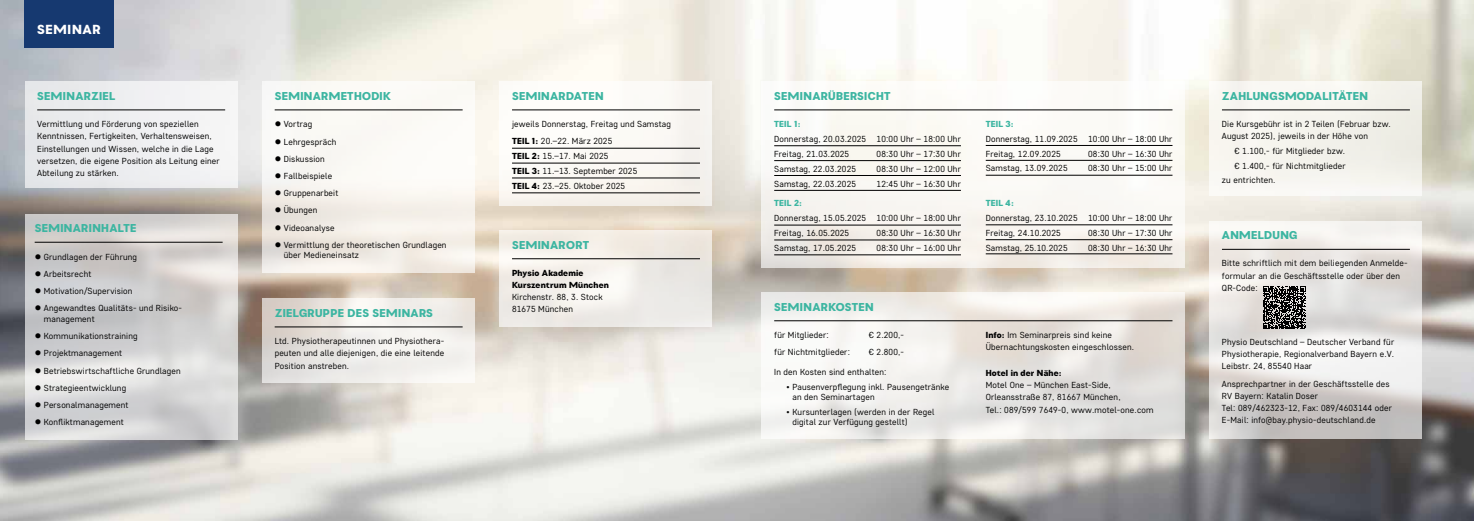
<style>
.page{position:relative;width:1474px;height:521px;background:#fff}
.page>*{position:absolute;margin:0;border:0;box-sizing:border-box;transform-origin:0 0}
.t1{font:800 13.12px "Franzi";letter-spacing:.05em;color:#fff}
.t2{font:800 11.38px "Franzi";letter-spacing:.03em;color:#3cb5a1}
.t3{font:8.75px/12.2px "Core Sans D35";letter-spacing:.02em;color:#000}
.t4{font:800 8.75px/12.2px "Franzi";letter-spacing:.02em;color:#000}
.t5{font:800 8.75px "Franzi";letter-spacing:.02em;color:#3cb5a1}
.s1{font-family:"Franzi";font-weight:800}
</style>
<div class="page">
<img style="left:0;top:0;width:1473px;height:521px">
<div style="left:25px;top:81px;width:212px;height:107px;background:#edeef0"></div>
<svg style="left:761px;top:81px;width:423px;height:186px;fill:#faf8f4"></svg>
<svg style="left:761px;top:292px;width:423px;height:146px"></svg>
<svg style="left:499px;top:81px;width:213px;height:124px;fill:#fbf9f5"></svg>
<div style="left:1209px;top:81px;width:212px;height:114px;background:#f6f4ee"></div>
<svg style="left:262px;top:81px;width:212px;height:191px;fill:#f9f7f3"></svg>
<svg style="left:25px;top:214px;width:212px;height:225px;background:#d3d2d2"></svg>
<svg style="left:1209px;top:221px;width:212px;height:217px"></svg>
<svg style="left:262px;top:298px;width:212px;height:84px;fill:#eeece9"></svg>
<hr style="left:774px;top:146px;width:187px;height:1px;background:#000">
<hr style="left:774px;top:160px;width:187px;height:1px;background:#000">
<hr style="left:774px;top:175px;width:187px;height:1px;background:#000">
<hr style="left:774px;top:190px;width:187px;height:1px;background:#000">
<hr style="left:774px;top:225px;width:187px;height:1px;background:#000">
<hr style="left:774px;top:240px;width:187px;height:1px;background:#000">
<hr style="left:774px;top:255px;width:187px;height:1px;background:#000">
<hr style="left:985px;top:145px;width:187px;height:1px;background:#000">
<hr style="left:985px;top:160px;width:187px;height:1px;background:#000">
<hr style="left:985px;top:175px;width:187px;height:1px;background:#000">
<hr style="left:985px;top:225px;width:187px;height:1px;background:#000">
<hr style="left:985px;top:239px;width:187px;height:1px;background:#000">
<hr style="left:985px;top:254px;width:187px;height:1px;background:#000">
<hr style="left:512px;top:148px;width:188px;height:1px;background:#000">
<hr style="left:512px;top:163px;width:188px;height:1px;background:#000">
<hr style="left:512px;top:178px;width:188px;height:1px;background:#000">
<hr style="left:512px;top:193px;width:188px;height:1px;background:#000">
<hr style="left:37px;top:110px;width:188px;height:1px;background:#000">
<hr style="left:774px;top:110px;width:398px;height:1px;background:#000">
<hr style="left:774px;top:321px;width:398px;height:1px;background:#000">
<hr style="left:512px;top:110px;width:188px;height:1px;background:#000">
<hr style="left:1221px;top:110px;width:188px;height:1px;background:#000">
<hr style="left:275px;top:110px;width:187px;height:1px;background:#000">
<hr style="left:35px;top:242px;width:188px;height:1px;background:#000">
<svg style="left:499px;top:230px;width:213px;height:97px;background:#eeeae5"></svg>
<hr style="left:512px;top:259px;width:188px;height:1px;background:#000">
<hr style="left:1221px;top:249px;width:188px;height:1px;background:#000">
<hr style="left:275px;top:327px;width:187px;height:1px;background:#000">
<div style="left:25px;top:0;width:89px;height:47px;background:#163970"></div>
<svg style="left:1262px;top:286px;width:43px;height:43px;background:#4d4c4b"></svg>
<h1 class="t1" style="left:37px;top:22px;width:65px">SEMINAR</h1>
<h2 class="t2" style="left:275px;top:89px;width:118px">SEMINARMETHODIK</h2>
<h2 class="t2" style="left:512px;top:89px;width:93px">SEMINARDATEN</h2>
<h2 class="t2" style="left:1221px;top:89px;width:147px">ZAHLUNGSMODALITÄTEN</h2>
<h2 class="t2" style="left:37px;top:89px;width:80px">SEMINARZIEL</h2>
<h2 class="t2" style="left:774px;top:89px;width:118px">SEMINARÜBERSICHT</h2>
<p class="t3" style="left:37px;top:118px;width:184px">Vermittlung und Förderung von speziellen Kenntnissen, Fertigkeiten, Verhaltensweisen, Einstellungen und Wissen, welche in die Lage versetzen, die eigene Position als Leitung einer Abteilung zu stärken.</p>
<p class="t5" style="left:774px;top:119px;width:28px">TEIL 1:</p>
<p class="t3" style="left:512px;top:115px;width:160px;line-height:17.3px">jeweils Donnerstag, Freitag und Samstag<br><span class="s1">TEIL 1:</span> 20.–22. März 2025</p>
<p class="t3" style="left:512px;top:148px;width:127px;line-height:14.9px"><span class="s1">TEIL 2:</span> 15.–17. Mai 2025<br><span class="s1">TEIL 3:</span> 11.–13. September 2025<br><span class="s1">TEIL 4:</span> 23.–25. Oktober 2025</p>
<p class="t3" style="left:275px;top:118px;width:39px">● Vortrag</p>
<p class="t3" style="left:275px;top:135px;width:63px">● Lehrgespräch</p>
<p class="t3" style="left:275px;top:152px;width:52px">● Diskussion</p>
<p class="t3" style="left:275px;top:170px;width:59px">● Fallbeispiele</p>
<p class="t3" style="left:275px;top:187px;width:65px">● Gruppenarbeit</p>
<p class="t3" style="left:275px;top:204px;width:44px">● Übungen</p>
<p class="t3" style="left:275px;top:221px;width:61px">● Videoanalyse</p>
<p class="t3" style="left:275px;top:238px;width:173px">● Vermittlung der theoretischen Grundlagen</p>
<p class="t3" style="left:774px;top:131px;width:188px;line-height:14.9px">Donnerstag, 20.03.2025 10:00 Uhr – 18:00 Uhr<br>Freitag, 21.03.2025</p>
<p class="t3" style="left:876px;top:147px;width:86px">08:30 Uhr – 17:30 Uhr</p>
<p class="t3" style="left:774px;top:162px;width:83px">Samstag, 22.03.2025</p>
<p class="t3" style="left:876px;top:162px;width:86px">08:30 Uhr – 12:00 Uhr</p>
<p class="t3" style="left:774px;top:177px;width:83px">Samstag, 22.03.2025</p>
<p class="t3" style="left:876px;top:177px;width:86px">12:45 Uhr – 16:30 Uhr</p>
<p class="t5" style="left:774px;top:198px;width:29px">TEIL 2:</p>
<p class="t3" style="left:774px;top:210px;width:188px;line-height:14.9px">Donnerstag, 15.05.2025 10:00 Uhr – 18:00 Uhr<br>Freitag, 16.05.2025</p>
<h2 class="t2" style="left:35px;top:222px;width:103px">SEMINARINHALTE</h2>
<p class="t3" style="left:876px;top:227px;width:86px">08:30 Uhr – 16:30 Uhr</p>
<h2 class="t2" style="left:512px;top:238px;width:79px">SEMINARORT</h2>
<p class="t3" style="left:774px;top:241px;width:83px">Samstag, 17.05.2025</p>
<p class="t3" style="left:876px;top:241px;width:86px">08:30 Uhr – 16:00 Uhr</p>
<p class="t3" style="left:35px;top:250px;width:104px">● Grundlagen der Führung</p>
<p class="t3" style="left:284px;top:249px;width:77px">über Medieneinsatz</p>
<p class="t3" style="left:35px;top:267px;width:58px">● Arbeitsrecht</p>
<p class="t3" style="left:35px;top:285px;width:99px">● Motivation/Supervision</p>
<p class="t3" style="left:44px;top:303px;width:139px;line-height:10.5px;text-indent:-9px">● Angewandtes Qualitäts- und Risiko&shy;management</p>
<p class="t3" style="left:35px;top:330px;width:104px">● Kommunikationstraining</p>
<p class="t3" style="left:35px;top:347px;width:89px">● Projektmanagement</p>
<p class="t3" style="left:35px;top:364px;width:147px">● Betriebswirtschaftliche Grundlagen</p>
<p class="t3" style="left:35px;top:381px;width:93px">● Strategieentwicklung</p>
<p class="t3" style="left:35px;top:398px;width:95px">● Personalmanagement</p>
<p class="t3" style="left:35px;top:416px;width:91px">● Konfliktmanagement</p>
<p class="t4" style="left:512px;top:267px;width:98px">Physio Akademie<br>Kurszentrum München</p>
<p class="t3" style="left:512px;top:291px;width:92px">Kirchenstr. 88, 3. Stock<br>81675 München</p>
<h2 class="t2" style="left:774px;top:300px;width:101px">SEMINARKOSTEN</h2>
<h2 class="t2" style="left:275px;top:306px;width:160px">ZIELGRUPPE DES SEMINARS</h2>
<p class="t3" style="left:774px;top:328px;width:56px">für Mitglieder:</p>
<p class="t3" style="left:868px;top:328px;width:37px">€ 2.200,-</p>
<p class="t3" style="left:774px;top:346px;width:77px">für Nichtmitglieder:</p>
<p class="t3" style="left:868px;top:346px;width:37px">€ 2.800,-</p>
<p class="t3" style="left:774px;top:365px;width:114px">In den Kosten sind enthalten:</p>
<p class="t3" style="left:792px;top:381px;width:158px;line-height:10.5px;text-indent:-6px">• Pausenverpflegung inkl. Pausengetränke an den Seminartagen</p>
<p class="t3" style="left:792px;top:406px;width:144px;line-height:10.5px;text-indent:-6px">• Kursunterlagen (werden in der Regel digital zur Verfügung gestellt)</p>
<p class="t3" style="left:275px;top:335px;width:171px;text-align:justify">Ltd. Physiotherapeutinnen und Physiothera&shy;peuten und alle diejenigen, die eine leitende Position anstreben.</p>
<p class="t5" style="left:985px;top:118px;width:30px">TEIL 3:</p>
<p class="t3" style="left:985px;top:131px;width:188px;line-height:14.9px">Donnerstag, 11.09.2025 10:00 Uhr – 18:00 Uhr<br>Freitag, 12.09.2025</p>
<p class="t3" style="left:1088px;top:147px;width:86px">08:30 Uhr – 16:30 Uhr</p>
<p class="t3" style="left:985px;top:162px;width:83px">Samstag, 13.09.2025</p>
<p class="t3" style="left:1088px;top:162px;width:86px">08:30 Uhr – 15:00 Uhr</p>
<p class="t5" style="left:985px;top:198px;width:30px">TEIL 4:</p>
<p class="t3" style="left:985px;top:210px;width:188px;line-height:14.9px">Donnerstag, 23.10.2025 10:00 Uhr – 18:00 Uhr<br>Freitag, 24.10.2025</p>
<p class="t3" style="left:1088px;top:226px;width:86px">08:30 Uhr – 17:30 Uhr</p>
<p class="t3" style="left:985px;top:241px;width:83px">Samstag, 25.10.2025</p>
<p class="t3" style="left:1088px;top:241px;width:86px">08:30 Uhr – 16:30 Uhr</p>
<p class="t3" style="left:985px;top:328px;width:150px"><span class="s1">Info:</span> Im Seminarpreis sind keine<br>Übernachtungskosten eingeschlossen.</p>
<p class="t4" style="left:985px;top:368px;width:77px">Hotel in der Nähe:</p>
<p class="t3" style="left:985px;top:379px;width:169px">Motel One – München East-Side,<br>Orleansstraße 87, 81667 München,<br>Tel.: 089/599 7649-0, www.motel-one.com</p>
<p class="t3" style="left:1221px;top:118px;width:170px">Die Kursgebühr ist in 2 Teilen (Februar bzw.<br>August 2025), jeweils in der Höhe von</p>
<p class="t3" style="left:1234px;top:145px;width:112px">€ 1.100,- für Mitglieder bzw.</p>
<p class="t3" style="left:1234px;top:159px;width:113px">€ 1.400,- für Nichtmitglieder</p>
<p class="t3" style="left:1221px;top:174px;width:55px">zu entrichten.</p>
<h2 class="t2" style="left:1221px;top:229px;width:77px">ANMELDUNG</h2>
<p class="t3" style="left:1221px;top:257px;width:187px">Bitte schriftlich mit dem beiliegenden Anmelde&shy;formular an die Geschäftsstelle oder über den<br>QR-Code:</p>
<p class="t3" style="left:1221px;top:335px;width:174px;text-align:justify">Physio Deutschland – Deutscher Verband für Physiotherapie, Regionalverband Bayern e.V.<br>Leibstr. 24, 85540 Haar</p>
<p class="t3" style="left:1221px;top:377px;width:171px">Ansprechpartner in der Geschäftsstelle des RV Bayern: Katalin Doser<br>Tel: 089/462323-12, Fax: 089/4603144 oder E-Mail: info@bay.physio-deutschland.de</p>
</div>
